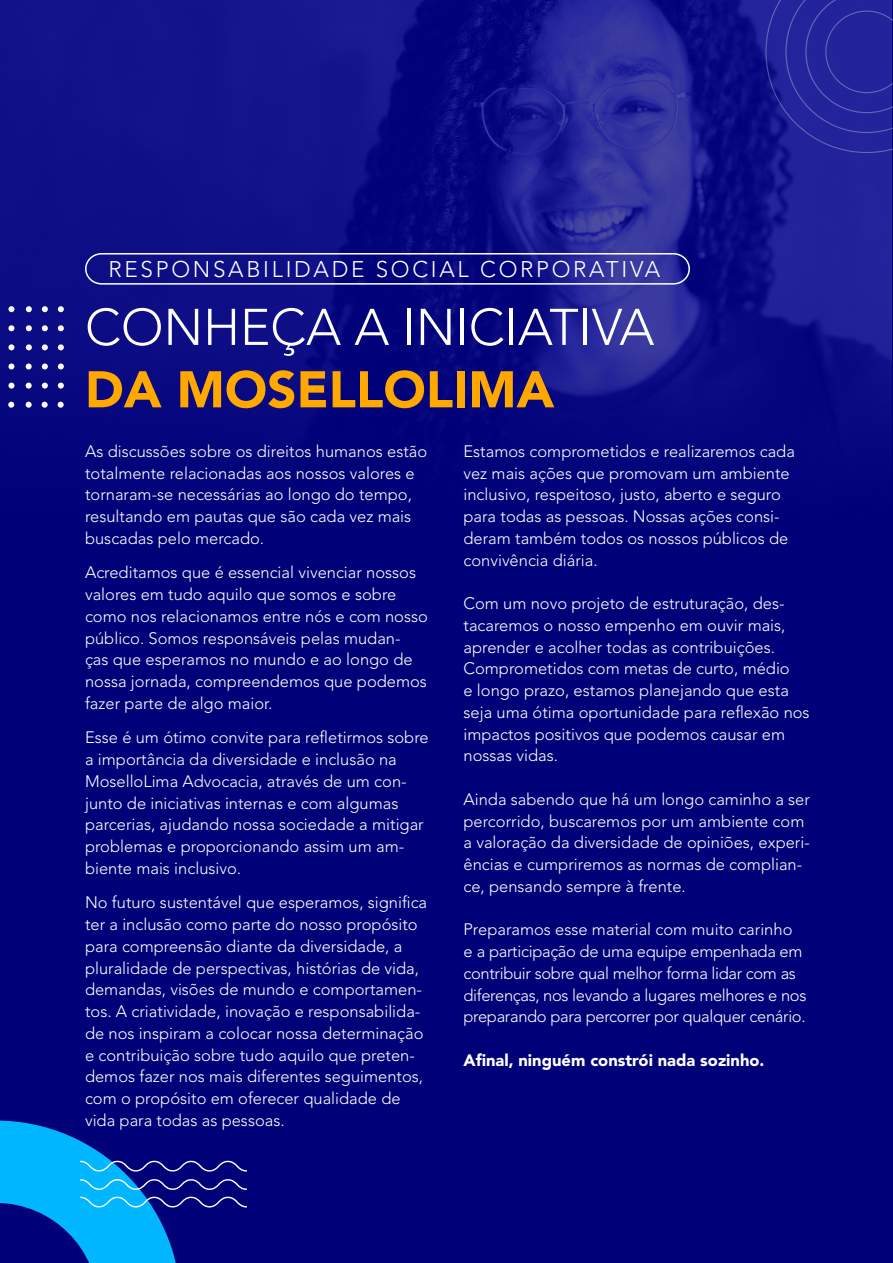
<style>
.page{position:relative;width:893px;height:1263px;background:#000078}
.page>*{position:absolute;margin:0;border:0;box-sizing:border-box;transform-origin:0 0}
.t1{font:300 51px "Avenir LT Std";color:#fff}
.t2{font:900 51px "Avenir LT Std";color:#ffa800}
.t3{font:300 22.5px "Avenir LT Std";letter-spacing:.12em;color:#fff}
.t4{font:300 16.5px/21.8px "Avenir LT Std";color:#fff}
.t5{font:300 16.5px/21.8px "Avenir LT Std";letter-spacing:-.02em;color:#fff}
.t6{font:900 16.5px "Avenir LT Std";color:#fff}
</style>
<div class="page">
<img style="left:0;top:0;width:891px;height:416px">
<svg style="left:765px;top:0;width:128px;height:153px;background:#24249a"></svg>
<svg style="left:58px;top:306px;width:6px;height:6px"></svg>
<svg style="left:58px;top:325px;width:6px;height:6px"></svg>
<svg style="left:58px;top:344px;width:6px;height:6px"></svg>
<svg style="left:58px;top:363px;width:6px;height:6px"></svg>
<svg style="left:58px;top:383px;width:6px;height:6px"></svg>
<svg style="left:58px;top:402px;width:6px;height:6px"></svg>
<svg style="left:42px;top:306px;width:6px;height:6px"></svg>
<svg style="left:42px;top:325px;width:6px;height:6px"></svg>
<svg style="left:42px;top:344px;width:6px;height:6px"></svg>
<svg style="left:42px;top:363px;width:6px;height:6px"></svg>
<svg style="left:42px;top:383px;width:6px;height:6px"></svg>
<svg style="left:42px;top:402px;width:6px;height:6px"></svg>
<svg style="left:26px;top:306px;width:6px;height:6px"></svg>
<svg style="left:26px;top:325px;width:6px;height:6px"></svg>
<svg style="left:26px;top:344px;width:6px;height:6px"></svg>
<svg style="left:26px;top:363px;width:6px;height:6px"></svg>
<svg style="left:26px;top:383px;width:6px;height:6px"></svg>
<svg style="left:26px;top:402px;width:6px;height:6px"></svg>
<svg style="left:7px;top:306px;width:7px;height:6px"></svg>
<svg style="left:7px;top:325px;width:7px;height:6px"></svg>
<svg style="left:7px;top:344px;width:7px;height:6px"></svg>
<svg style="left:7px;top:363px;width:7px;height:6px"></svg>
<svg style="left:7px;top:383px;width:7px;height:6px"></svg>
<svg style="left:7px;top:402px;width:7px;height:6px"></svg>
<svg style="left:0;top:1120px;width:246px;height:143px"></svg>
<svg style="left:84px;top:252px;width:607px;height:33px"></svg>
<h2 class="t3" style="left:108px;top:256px;width:553px">RESPONSABILIDADE SOCIAL CORPORATIVA</h2>
<h1 class="t1" style="left:85px;top:297px;width:571px">CONHEÇA A INICIATIVA</h1>
<h1 class="t2" style="left:85px;top:359px;width:471px">DA MOSELLOLIMA</h1>
<p class="t4" style="left:463px;top:440px;width:333px">Estamos comprometidos e realizaremos cada vez mais ações que promovam um ambiente inclusivo, respeitoso, justo, aberto e seguro para todas as pessoas. Nossas ações consi&shy;deram também todos os nossos públicos de convivência diária.</p>
<p class="t4" style="left:463px;top:593px;width:348px">Com um novo projeto de estruturação, des&shy;tacaremos o nosso empenho em ouvir mais, aprender e acolher todas as contribuições.<br>Comprometidos com metas de curto, médio<br>e longo prazo, estamos planejando que esta seja uma ótima oportunidade para reflexão nos impactos positivos que podemos causar em nossas vidas.</p>
<p class="t4" style="left:463px;top:788px;width:348px">Ainda sabendo que há um longo caminho a ser percorrido, buscaremos por um ambiente com a valoração da diversidade de opiniões, experi&shy;ências e cumpriremos as normas de complian&shy;ce, pensando sempre à frente.</p>
<p class="t5" style="left:463px;top:919px;width:344px">Preparamos esse material com muito carinho<br>e a participação de uma equipe empenhada em contribuir sobre qual melhor forma lidar com as diferenças, nos levando a lugares melhores e nos preparando para percorrer por qualquer cenário.</p>
<p class="t6" style="left:463px;top:1050px;width:302px">Afinal, ninguém constrói nada sozinho.</p>
<p class="t4" style="left:85px;top:440px;width:344px">As discussões sobre os direitos humanos estão totalmente relacionadas aos nossos valores e tornaram-se necessárias ao longo do tempo, resultando em pautas que são cada vez mais buscadas pelo mercado.</p>
<p class="t4" style="left:85px;top:562px;width:344px">Acreditamos que é essencial vivenciar nossos valores em tudo aquilo que somos e sobre como nos relacionamos entre nós e com nosso público. Somos responsáveis pelas mudan&shy;ças que esperamos no mundo e ao longo de nossa jornada, compreendemos que podemos fazer parte de algo maior.</p>
<p class="t4" style="left:85px;top:727px;width:345px">Esse é um ótimo convite para refletirmos sobre a importância da diversidade e inclusão na MoselloLima Advocacia, através de um con&shy;junto de iniciativas internas e com algumas parcerias, ajudando nossa sociedade a mitigar problemas e proporcionando assim um am&shy;biente mais inclusivo.</p>
<p class="t4" style="left:85px;top:892px;width:344px">No futuro sustentável que esperamos, significa ter a inclusão como parte do nosso propósito para compreensão diante da diversidade, a pluralidade de perspectivas, histórias de vida, demandas, visões de mundo e comportamen&shy;tos. A criatividade, inovação e responsabilida&shy;de nos inspiram a colocar nossa determinação e contribuição sobre tudo aquilo que preten&shy;demos fazer nos mais diferentes seguimentos, com o propósito em oferecer qualidade de vida para todas as pessoas.</p>
</div>
